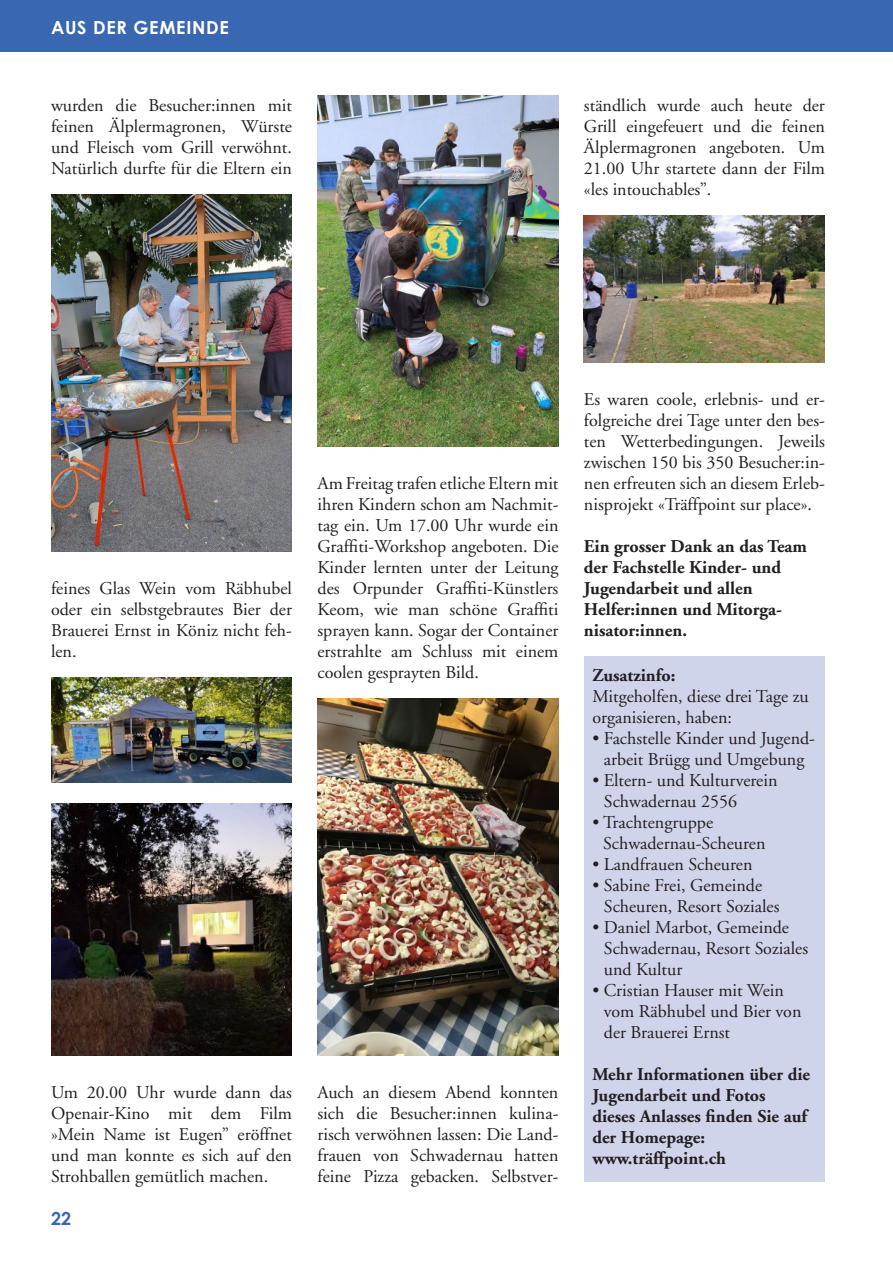
<style>
.page{position:relative;width:893px;height:1263px;background:#fff}
.page>*{position:absolute;margin:0;border:0;box-sizing:border-box;transform-origin:0 0}
.t1{font:18px/21px "Adobe Garamond";color:#231f20;text-align:justify}
.t2{font:700 18px/21px "Adobe Garamond";color:#231f20}
.t3{font:700 18px "Century Gothic";letter-spacing:.04em;color:#fff}
.t4{font:700 18px "Century Gothic";color:#3967b2}
</style>
<div class="page">
<div style="left:0;top:0;width:893px;height:51px;background:#3967b2"></div>
<div style="left:584px;top:657px;width:241px;height:525px;background:#d0d4eb"></div>
<img style="left:51px;top:678px;width:241px;height:105px">
<img style="left:51px;top:804px;width:241px;height:252px">
<img style="left:51px;top:195px;width:241px;height:357px">
<img style="left:317px;top:96px;width:241px;height:351px">
<img style="left:317px;top:699px;width:241px;height:357px">
<img style="left:584px;top:216px;width:241px;height:147px">
<p class="t3" style="left:51px;top:16px;width:179px">AUS DER GEMEINDE</p>
<p class="t1" style="left:51px;top:95px;width:242px">wurden die Besucher:innen mit feinen Älplermagronen, Würste und Fleisch vom Grill verwöhnt.<br>Natürlich durfte für die Eltern ein</p>
<p class="t1" style="left:584px;top:95px;width:242px">ständlich wurde auch heute der Grill eingefeuert und die feinen Älplermagronen angeboten. Um 21.00 Uhr startete dann der Film «les intouchables”.</p>
<p class="t1" style="left:51px;top:578px;width:242px">feines Glas Wein vom Räbhubel oder ein selbstgebrautes Bier der Brauerei Ernst in Köniz nicht feh&shy;len.</p>
<p class="t1" style="left:51px;top:1082px;width:242px">Um 20.00 Uhr wurde dann das Openair-Kino mit dem Film »Mein Name ist Eugen” eröffnet und man konnte es sich auf den Strohballen gemütlich machen.</p>
<p class="t4" style="left:51px;top:1207px;width:22px">22</p>
<p class="t1" style="left:317px;top:473px;width:242px">Am Freitag trafen etliche Eltern mit ihren Kindern schon am Nachmit&shy;tag ein. Um 17.00 Uhr wurde ein Graffiti-Workshop angeboten. Die Kinder lernten unter der Leitung des Orpunder Graffiti-Künstlers Keom, wie man schöne Graffiti sprayen kann. Sogar der Container erstrahlte am Schluss mit einem coolen gesprayten Bild.</p>
<p class="t1" style="left:317px;top:1082px;width:242px">Auch an diesem Abend konnten sich die Besucher:innen kulina&shy;risch verwöhnen lassen: Die Land&shy;frauen von Schwadernau hatten feine Pizza gebacken. Selbstver-</p>
<p class="t1" style="left:584px;top:389px;width:242px">Es waren coole, erlebnis- und er&shy;folgreiche drei Tage unter den bes&shy;ten Wetterbedingungen. Jeweils zwischen 150 bis 350 Besucher:in&shy;nen erfreuten sich an diesem Erleb&shy;nisprojekt «Träffpoint sur place».</p>
<p class="t2" style="left:584px;top:536px;width:225px">Ein grosser Dank an das Team der Fachstelle Kinder- und<br>Jugendarbeit und allen<br>Helfer:innen und Mitorga&shy;nisator:innen.</p>
<p class="t2" style="left:592px;top:665px;width:85px">Zusatzinfo:</p>
<p class="t1" style="left:592px;top:686px;width:218px">Mitgeholfen, diese drei Tage zu organisieren, haben:</p>
<p class="t1" style="left:592px;top:728px;width:224px;text-align:center">• Fachstelle Kinder und Jugend&shy;arbeit Brügg und Umgebung</p>
<p class="t1" style="left:604px;top:770px;width:175px;text-indent:-11px">• Eltern- und Kulturverein<br>Schwadernau 2556</p>
<p class="t1" style="left:603px;top:812px;width:164px;text-indent:-11px">• Trachtengruppe<br>Schwadernau-Scheuren</p>
<p class="t1" style="left:592px;top:854px;width:162px">• Landfrauen Scheuren</p>
<p class="t1" style="left:604px;top:875px;width:177px;text-indent:-11px">• Sabine Frei, Gemeinde<br>Scheuren, Resort Soziales</p>
<p class="t1" style="left:604px;top:917px;width:206px;text-align:left;text-indent:-11px">• Daniel Marbot, Gemeinde<br>Schwadernau, Resort Soziales und Kultur</p>
<p class="t1" style="left:604px;top:980px;width:199px;text-align:left;text-indent:-11px">• Cristian Hauser mit Wein vom Räbhubel und Bier von der Brauerei Ernst</p>
<p class="t2" style="left:592px;top:1064px;width:219px">Mehr Informationen über die<br>Jugendarbeit und Fotos dieses Anlasses finden Sie auf der Homepage: www.träffpoint.ch</p>
</div>
